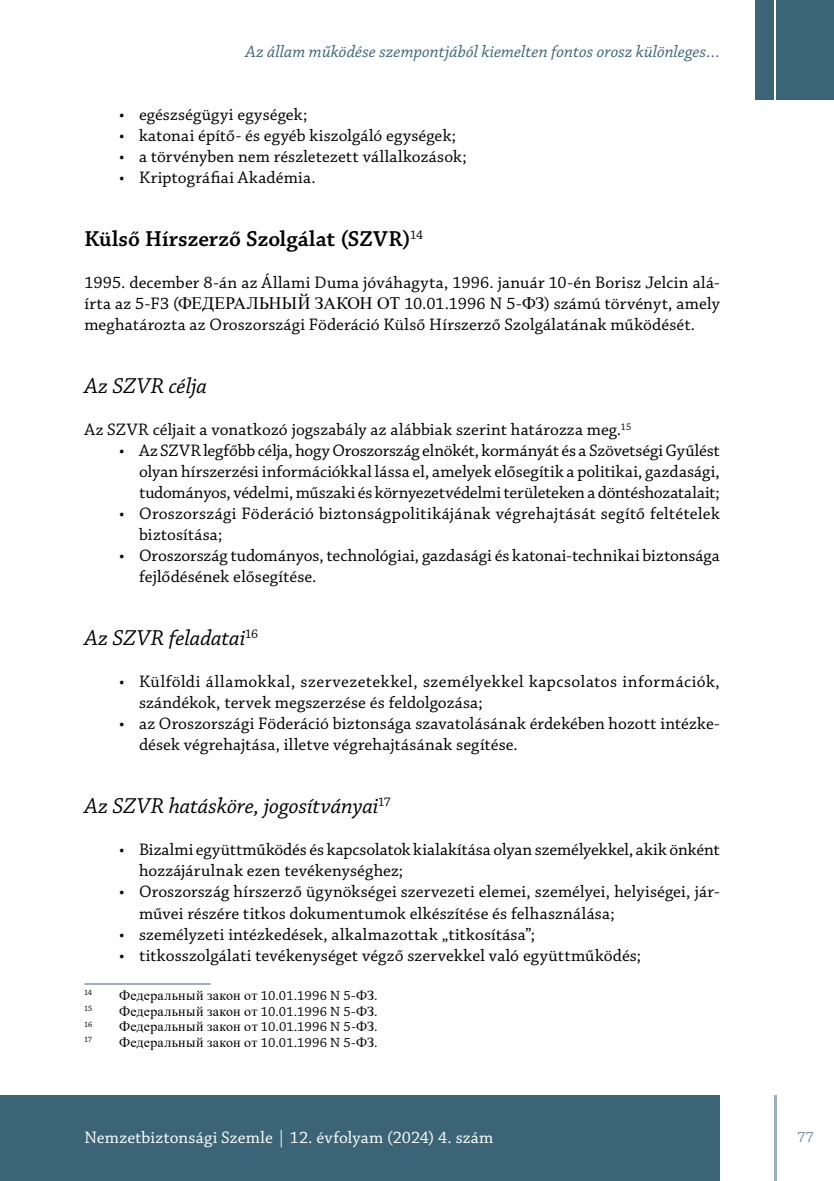
<style>
.page{position:relative;width:834px;height:1181px;background:#fff}
.page>*{position:absolute;margin:0;border:0;box-sizing:border-box;transform-origin:0 0}
.t1{font:italic 22.75px "Chaparral Pro";letter-spacing:-.005em;color:#000}
.t2{font:600 22.75px "Chaparral Pro";letter-spacing:.005em;color:#000}
.t3{font:17.5px/21px "Chaparral Pro";letter-spacing:.005em;color:#000}
.t4{font:italic 17.5px "Chaparral Pro";letter-spacing:.005em;color:#3b6476}
.t5{font:17.5px "Chaparral Pro";color:#fff}
.t6{font:15.75px "Chaparral Pro";color:#778c9b}
.t7{font:14px "Times New Roman";letter-spacing:.015em;color:#000}
.t8{font:8.22px "Chaparral Pro";letter-spacing:-.005em;color:#000}
.s1{font-family:"Times New Roman"}
.s2{font-family:"Chaparral Pro"}
</style>
<div class="page">
<hr style="left:774px;top:1095px;width:2px;height:86px;background:#3b6476">
<div style="left:0;top:1095px;width:719px;height:86px;background:#3b6476"></div>
<div style="left:776px;top:0;width:57px;height:99px;background:#3b6476"></div>
<div style="left:755px;top:0;width:19px;height:99px;background:#3b6476"></div>
<hr style="left:84px;top:983px;width:126px;height:1px;background:#3b6476">
<p class="t4" style="left:245px;top:42px;width:475px">Az állam működése szempontjából kiemelten fontos orosz különleges…</p>
<p class="t3" style="left:119px;top:105px;width:190px">• egészségügyi egységek;</p>
<p class="t3" style="left:119px;top:126px;width:338px">• katonai építő- és egyéb kiszolgáló egységek;</p>
<p class="t3" style="left:119px;top:147px;width:349px">• a törvényben nem részletezett vállalkozások;</p>
<p class="t3" style="left:119px;top:168px;width:198px">• Kriptográfiai Akadémia.</p>
<h1 class="t2" style="left:84px;top:226px;width:340px">Külső Hírszerző Szolgálat (SZVR)<sup>14</sup></h1>
<p class="t3" style="left:84px;top:273px;width:637px;text-align:justify">1995. december 8-án az Állami Duma jóváhagyta, 1996. január 10-én Borisz Jelcin alá&shy;írta az 5-F3 (<span class="s1">ФЕДЕРАЛЬНЫЙ ЗАКОН ОТ</span> 10.01.1996 N 5-<span class="s1">ФЗ</span>) számú törvényt, amely meghatározta az Oroszországi Föderáció Külső Hírszerző Szolgálatának működését.</p>
<h1 class="t1" style="left:84px;top:373px;width:124px">Az SZVR célja</h1>
<p class="t3" style="left:84px;top:420px;width:548px">Az SZVR céljait a vonatkozó jogszabály az alábbiak szerint határozza meg.<sup>15</sup></p>
<p class="t3" style="left:139px;top:441px;width:582px;text-align:justify;text-indent:-20px">• Az SZVR legfőbb célja, hogy Oroszország elnökét, kormányát és a Szövetségi Gyűlést olyan hírszerzési információkkal lássa el, amelyek elősegítik a politikai, gazdasági, tudományos, védelmi, műszaki és környezetvédelmi területeken a döntéshozatalait;</p>
<p class="t3" style="left:139px;top:504px;width:582px;text-indent:-20px">• Oroszországi Föderáció biztonságpolitikájának végrehajtását segítő feltételek biztosítása;</p>
<p class="t3" style="left:139px;top:546px;width:582px;text-indent:-20px">• Oroszország tudományos, technológiai, gazdasági és katonai-technikai biztonsága fejlődésének elősegítése.</p>
<h1 class="t1" style="left:84px;top:625px;width:175px">Az SZVR feladatai<sup>16</sup></h1>
<p class="t3" style="left:139px;top:672px;width:582px;text-indent:-20px">• Külföldi államokkal, szervezetekkel, személyekkel kapcsolatos információk, szándékok, tervek megszerzése és feldolgozása;</p>
<p class="t3" style="left:139px;top:714px;width:582px;text-indent:-20px">• az Oroszországi Föderáció biztonsága szavatolásának érdekében hozott intézke&shy;dések végrehajtása, illetve végrehajtásának segítése.</p>
<h1 class="t1" style="left:84px;top:793px;width:308px">Az SZVR hatásköre, jogosítványai<sup>17</sup></h1>
<p class="t3" style="left:139px;top:840px;width:582px;text-indent:-20px">• Bizalmi együttműködés és kapcsolatok kialakítása olyan személyekkel, akik önként hozzájárulnak ezen tevékenységhez;</p>
<p class="t3" style="left:139px;top:882px;width:582px;text-indent:-20px">• Oroszország hírszerző ügynökségei szervezeti elemei, személyei, helyiségei, jár&shy;művei részére titkos dokumentumok elkészítése és felhasználása;</p>
<p class="t3" style="left:119px;top:924px;width:417px">• személyzeti intézkedések, alkalmazottak „titkosítása”;</p>
<p class="t3" style="left:119px;top:945px;width:523px">• titkosszolgálati tevékenységet végző szervekkel való együttműködés;</p>
<p class="t8" style="left:84px;top:988px;width:9px">14</p>
<p class="t7" style="left:119px;top:985px;width:260px">Федеральный закон от <span class="s2">10.01.1996 N 5-</span>ФЗ<span class="s2">.</span></p>
<p class="t8" style="left:84px;top:1003px;width:10px">15</p>
<p class="t7" style="left:119px;top:1001px;width:260px">Федеральный закон от <span class="s2">10.01.1996 N 5-</span>ФЗ<span class="s2">.</span></p>
<p class="t8" style="left:84px;top:1019px;width:9px">16</p>
<p class="t7" style="left:119px;top:1016px;width:260px">Федеральный закон от <span class="s2">10.01.1996 N 5-</span>ФЗ<span class="s2">.</span></p>
<p class="t8" style="left:84px;top:1035px;width:9px">17</p>
<p class="t7" style="left:119px;top:1032px;width:260px">Федеральный закон от <span class="s2">10.01.1996 N 5-</span>ФЗ<span class="s2">.</span></p>
<p class="t5" style="left:84px;top:1127px;width:410px">Nemzetbiztonsági Szemle | 12. évfolyam (2024) 4. szám</p>
<p class="t6" style="left:796px;top:1128px;width:18px">77</p>
</div>
